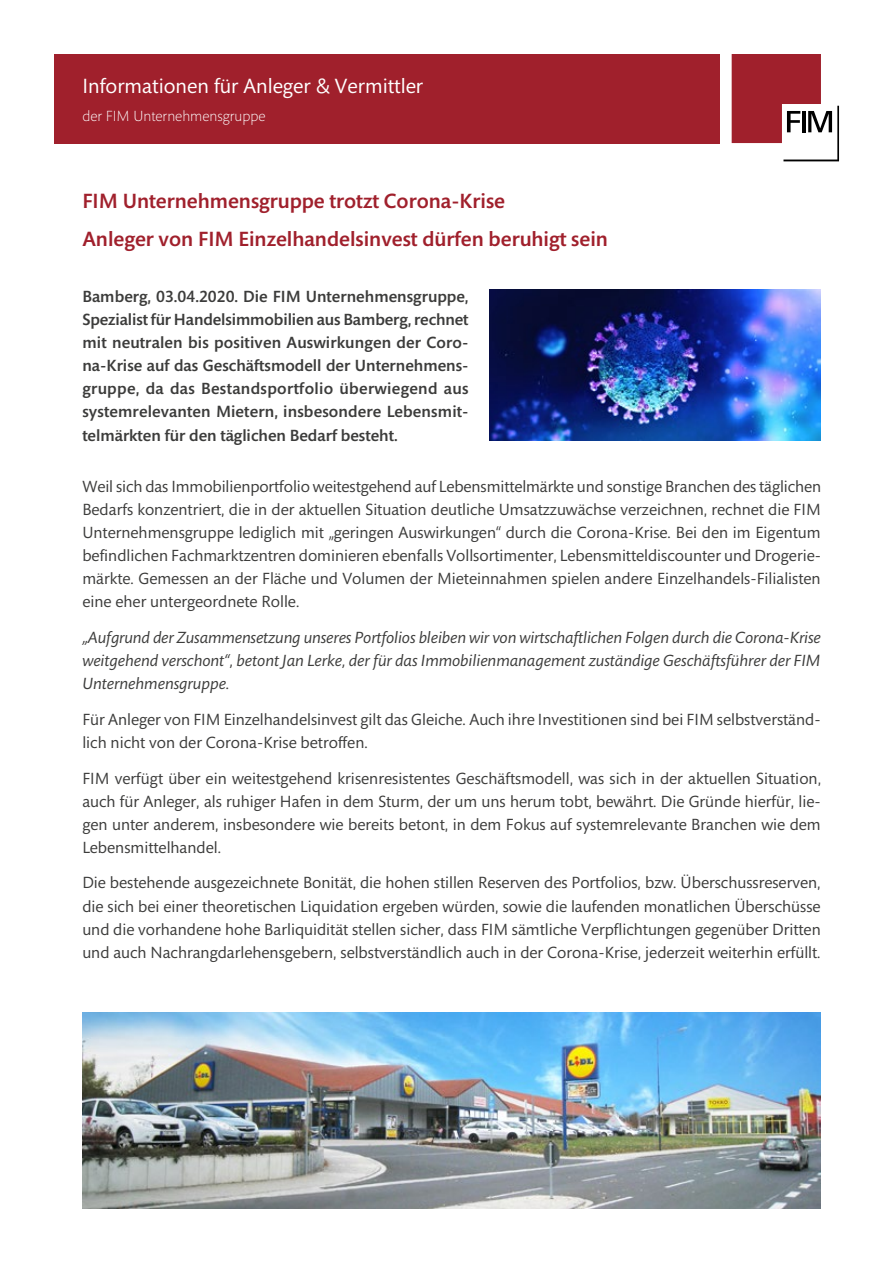
<style>
.page{position:relative;width:893px;height:1263px;background:#fff}
.page>*{position:absolute;margin:0;border:0;box-sizing:border-box;transform-origin:0 0}
.t1{font:500 21px/38px "Mundo Sans Capital";color:#a0202c}
.t2{font:21px "Mundo Sans Capital";color:#fff}
.t3{font:16.5px/23.1px "Mundo Sans Capital";color:#3c3c3b;text-align:justify}
.t4{font:500 16.5px/23.1px "Mundo Sans Capital";color:#3c3c3b;text-align:justify}
.t5{font:italic 16.5px/23.1px "Mundo Sans Capital";color:#3c3c3b;text-align:justify}
.t6{font:300 15px "Mundo Sans Capital";color:#fff}
</style>
<div class="page">
<svg style="left:732px;top:54px;width:107px;height:107px"></svg>
<div style="left:54px;top:54px;width:666px;height:89px;background:#a0202c"></div>
<img style="left:489px;top:290px;width:332px;height:150px">
<img style="left:82px;top:1013px;width:739px;height:196px">
<p class="t2" style="left:82px;top:75px;width:342px">Informationen für Anleger &amp; Vermittler</p>
<p class="t6" style="left:82px;top:108px;width:185px">der FIM Unternehmensgruppe</p>
<p class="t1" style="left:82px;top:183px;width:527px">FIM Unternehmensgruppe trotzt Corona-Krise<br>Anleger von FIM Einzelhandelsinvest dürfen beruhigt sein</p>
<p class="t4" style="left:82px;top:286px;width:388px">Bamberg, 03.04.2020. Die FIM Unternehmensgruppe, Spezialist für Handelsimmobilien aus Bamberg, rechnet mit neutralen bis positiven Auswirkungen der Coro&shy;na-Krise auf das Geschäftsmodell der Unternehmens&shy;gruppe, da das Bestandsportfolio überwiegend aus systemrelevanten Mietern, insbesondere Lebensmit&shy;telmärkten für den täglichen Bedarf besteht.</p>
<p class="t3" style="left:82px;top:475px;width:740px">Weil sich das Immobilienportfolio weitestgehend auf Lebensmittelmärkte und sonstige Branchen des täglichen Bedarfs konzentriert, die in der aktuellen Situation deutliche Umsatzzuwächse verzeichnen, rechnet die FIM Unternehmensgruppe lediglich mit „geringen Auswirkungen“ durch die Corona-Krise. Bei den im Eigentum befindlichen Fachmarktzentren dominieren ebenfalls Vollsortimenter, Lebensmitteldiscounter und Drogerie&shy;märkte. Gemessen an der Fläche und Volumen der Mieteinnahmen spielen andere Einzelhandels-Filialisten eine eher untergeordnete Rolle.</p>
<p class="t5" style="left:82px;top:626px;width:740px">„Aufgrund der Zusammensetzung unseres Portfolios bleiben wir von wirtschaftlichen Folgen durch die Corona-Krise weitgehend verschont“, betont Jan Lerke, der für das Immobilienmanagement zuständige Geschäftsführer der FIM Unternehmensgruppe.</p>
<p class="t3" style="left:82px;top:708px;width:740px">Für Anleger von FIM Einzelhandelsinvest gilt das Gleiche. Auch ihre Investitionen sind bei FIM selbstverständ&shy;lich nicht von der Corona-Krise betroffen.</p>
<p class="t3" style="left:82px;top:767px;width:740px">FIM verfügt über ein weitestgehend krisenresistentes Geschäftsmodell, was sich in der aktuellen Situation, auch für Anleger, als ruhiger Hafen in dem Sturm, der um uns herum tobt, bewährt. Die Gründe hierfür, lie&shy;gen unter anderem, insbesondere wie bereits betont, in dem Fokus auf systemrelevante Branchen wie dem Lebensmittelhandel.</p>
<p class="t3" style="left:82px;top:872px;width:740px">Die bestehende ausgezeichnete Bonität, die hohen stillen Reserven des Portfolios, bzw. Überschussreserven, die sich bei einer theoretischen Liquidation ergeben würden, sowie die laufenden monatlichen Überschüsse und die vorhandene hohe Barliquidität stellen sicher, dass FIM sämtliche Verpflichtungen gegenüber Dritten und auch Nachrangdarlehensgebern, selbstverständlich auch in der Corona-Krise, jederzeit weiterhin erfüllt.</p>
</div>
